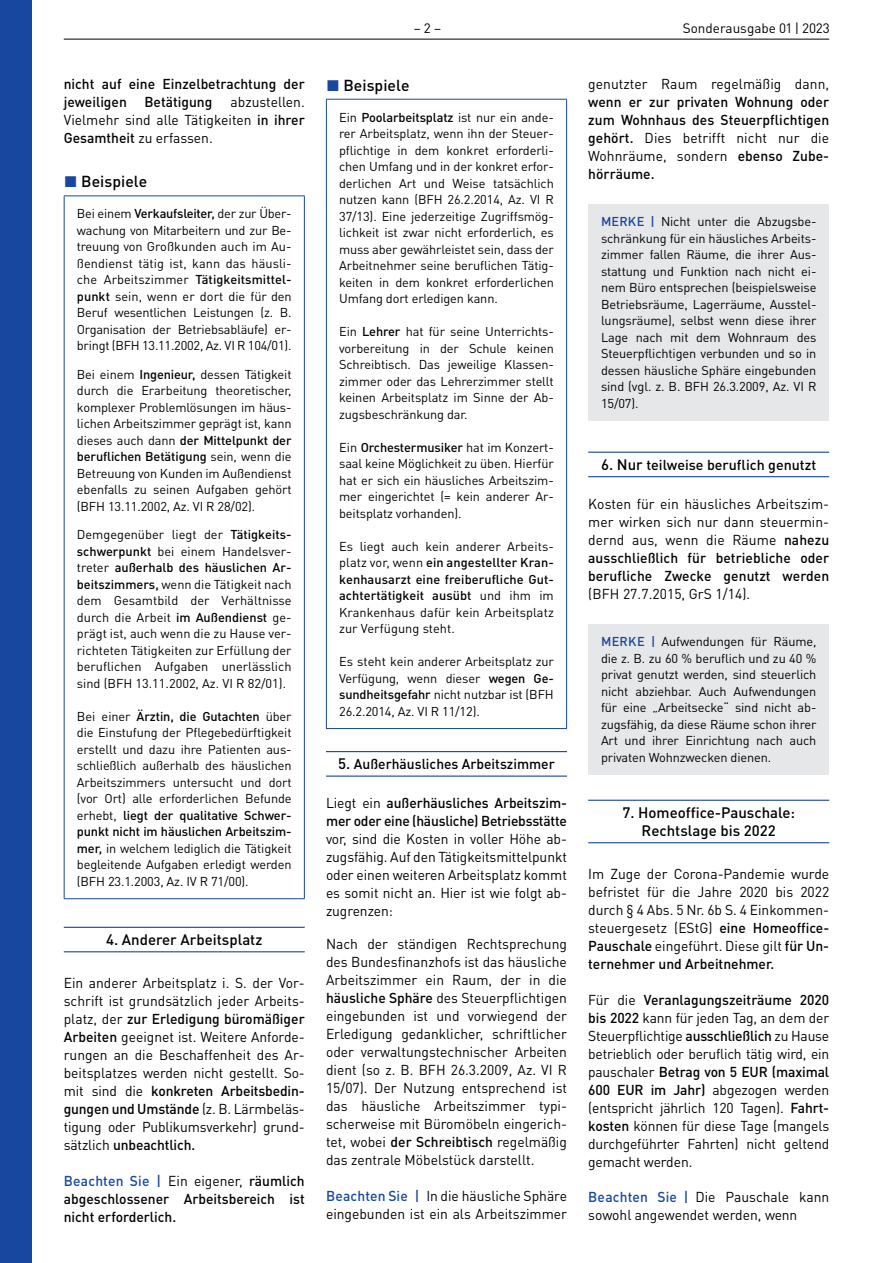
<style>
.page{position:relative;width:893px;height:1263px;background:#fff}
.page>*{position:absolute;margin:0;border:0;box-sizing:border-box;transform-origin:0 0}
.t1{font:500 15.75px "DIN Pro";letter-spacing:.005em;color:#000}
.t2{font:500 15px/18px "DIN Pro";color:#000;text-align:center}
.t3{font:14.25px/18px "DIN Pro";color:#000;text-align:justify}
.t4{font:500 14.25px/18px "DIN Pro";color:#000}
.t5{font:13.5px "DIN Pro";color:#000}
.t6{font:12.75px/16.5px "DIN Pro";letter-spacing:-.01em;color:#000;text-align:justify}
.s1{font-weight:500}
.s2{color:#17479e}
.s3{font-weight:400}
.s4{font-size:15px}
.s5{font-weight:500;color:#17479e}
</style>
<div class="page">
<hr style="left:64px;top:39px;width:765px;height:1px;background:#000">
<hr style="left:64px;top:927px;width:241px;height:1px;background:#17479e">
<hr style="left:64px;top:951px;width:241px;height:1px;background:#17479e">
<hr style="left:64px;top:195px;width:241px;height:1px;background:#17479e">
<hr style="left:64px;top:196px;width:1px;height:702px;background:#17479e">
<hr style="left:304px;top:196px;width:1px;height:702px;background:#17479e">
<hr style="left:64px;top:898px;width:241px;height:1px;background:#17479e">
<hr style="left:326px;top:751px;width:241px;height:1px;background:#17479e">
<hr style="left:326px;top:775px;width:241px;height:2px;background:#17479e">
<hr style="left:326px;top:99px;width:241px;height:1px;background:#17479e">
<hr style="left:326px;top:100px;width:1px;height:628px;background:#17479e">
<hr style="left:566px;top:100px;width:1px;height:628px;background:#17479e">
<hr style="left:326px;top:728px;width:241px;height:1px;background:#17479e">
<hr style="left:588px;top:452px;width:241px;height:1px;background:#17479e">
<hr style="left:588px;top:476px;width:241px;height:1px;background:#17479e">
<hr style="left:588px;top:800px;width:241px;height:1px;background:#17479e">
<hr style="left:588px;top:842px;width:241px;height:1px;background:#17479e">
<div style="left:588px;top:204px;width:241px;height:216px;background:#e6e7e8"></div>
<div style="left:588px;top:624px;width:241px;height:150px;background:#e6e7e8"></div>
<div style="left:0;top:0;width:32px;height:1263px;background:#17479e"></div>
<p class="t4" style="left:64px;top:74px;width:242px">nicht auf eine Einzelbetrachtung der jeweiligen Betätigung</p>
<p class="t3" style="left:64px;top:92px;width:242px;text-indent:167px">abzustellen.<br>Vielmehr sind alle Tätigkeiten <span class="s1">in ihrer Gesamtheit</span> zu erfassen.</p>
<p class="t1" style="left:64px;top:171px;width:85px"><span class="s2">◼</span> Beispiele</p>
<p class="t6" style="left:77px;top:205px;width:216px">Bei einem <span class="s1">Verkaufsleiter,</span> der zur Über&shy;wachung von Mitarbeitern und zur Be&shy;treuung von Großkunden auch im Au&shy;ßendienst tätig ist, kann das häusli&shy;che Arbeitszimmer <span class="s1">Tätigkeitsmittel&shy;punkt</span> sein, wenn er dort die für den Beruf wesentlichen Leistungen (z. B.<br>Organisation der Betriebsabläufe) er&shy;bringt (BFH 13.11.2002, Az. VI R 104/01).</p>
<p class="t6" style="left:77px;top:365px;width:216px">Bei einem <span class="s1">Ingenieur,</span> dessen Tätigkeit durch die Erarbeitung theoretischer, komplexer Problemlösungen im häus&shy;lichen Arbeitszimmer geprägt ist, kann dieses auch dann <span class="s1">der Mittelpunkt der beruflichen Betätigung</span> sein, wenn die Betreuung von Kunden im Außendienst ebenfalls zu seinen Aufgaben gehört (BFH 13.11.2002, Az. VI R 28/02).</p>
<p class="t6" style="left:77px;top:526px;width:216px">Demgegenüber liegt der <span class="s1">Tätigkeits&shy;schwerpunkt</span> bei einem Handelsver&shy;treter <span class="s1">außerhalb des häuslichen Ar&shy;beitszimmers,</span> wenn die Tätigkeit nach dem Gesamtbild der Verhältnisse durch die Arbeit <span class="s1">im Außendienst</span> ge&shy;prägt ist, auch wenn die zu Hause ver&shy;richteten Tätigkeiten zur Erfüllung der beruflichen Aufgaben unerlässlich sind (BFH 13.11.2002, Az. VI R 82/01).</p>
<p class="t6" style="left:77px;top:707px;width:216px">Bei einer <span class="s1">Ärztin, die Gutachten</span> über die Einstufung der Pflegebedürftigkeit erstellt und dazu ihre Patienten aus&shy;schließlich außerhalb des häuslichen Arbeitszimmers untersucht und dort (vor Ort) alle erforderlichen Befunde erhebt, <span class="s1">liegt der qualitative Schwer&shy;punkt nicht im häuslichen Arbeitszim&shy;mer,</span> in welchem lediglich die Tätigkeit begleitende Aufgaben erledigt werden (BFH 23.1.2003, Az. IV R 71/00).</p>
<p class="t2" style="left:106px;top:930px;width:158px">4. Anderer Arbeitsplatz</p>
<p class="t3" style="left:64px;top:974px;width:242px">Ein anderer Arbeitsplatz i. S. der Vor&shy;schrift ist grundsätzlich jeder Arbeits&shy;platz, der <span class="s1">zur Erledigung büromäßiger Arbeiten</span> geeignet ist. Weitere Anforde&shy;rungen an die Beschaffenheit des Ar&shy;beitsplatzes werden nicht gestellt. So&shy;mit sind die <span class="s1">konkreten Arbeitsbedin&shy;gungen und Umstände</span> (z. B. Lärmbeläs&shy;tigung oder Publikumsverkehr) grund&shy;sätzlich <span class="s1">unbeachtlich.</span></p>
<p class="t4" style="left:64px;top:1172px;width:242px;text-align:justify"><span class="s2">Beachten Sie |</span> <span class="s3">Ein eigener,</span> räumlich abgeschlossener Arbeitsbereich ist nicht erforderlich.</p>
<p class="t5" style="left:414px;top:19px;width:29px">– 2 –</p>
<p class="t5" style="left:683px;top:19px;width:148px">Sonderausgabe 01 | 2023</p>
<p class="t1" style="left:326px;top:74px;width:85px"><span class="s2">◼</span> Beispiele</p>
<p class="t6" style="left:339px;top:108px;width:216px">Ein <span class="s1">Poolarbeitsplatz</span> ist nur ein ande&shy;rer Arbeitsplatz, wenn ihn der Steuer&shy;pflichtige in dem konkret erforderli&shy;chen Umfang und in der konkret erfor&shy;derlichen Art und Weise tatsächlich nutzen kann (BFH 26.2.2014, Az. VI R 37/13). Eine jederzeitige Zugriffsmög&shy;lichkeit ist zwar nicht erforderlich, es muss aber gewährleistet sein, dass der Arbeitnehmer seine beruflichen Tätig&shy;keiten in dem konkret erforderlichen Umfang dort erledigen kann.</p>
<p class="t6" style="left:339px;top:323px;width:216px">Ein <span class="s1">Lehrer</span> hat für seine Unterrichts&shy;vorbereitung in der Schule keinen Schreibtisch. Das jeweilige Klassen&shy;zimmer oder das Lehrerzimmer stellt keinen Arbeitsplatz im Sinne der Ab&shy;zugsbeschränkung dar.</p>
<p class="t6" style="left:339px;top:438px;width:216px">Ein <span class="s1">Orchestermusiker</span> hat im Konzert&shy;saal keine Möglichkeit zu üben. Hierfür hat er sich ein häusliches Arbeitszim&shy;mer eingerichtet (= kein anderer Ar&shy;beitsplatz vorhanden).</p>
<p class="t6" style="left:339px;top:537px;width:216px">Es liegt auch kein anderer Arbeits&shy;platz vor, wenn <span class="s1">ein angestellter Kran&shy;kenhausarzt eine freiberufliche Gut&shy;achtertätigkeit ausübt</span> und ihm im Krankenhaus dafür kein Arbeitsplatz zur Verfügung steht.</p>
<p class="t6" style="left:339px;top:653px;width:216px">Es steht kein anderer Arbeitsplatz zur Verfügung, wenn dieser <span class="s1">wegen Ge&shy;sundheitsgefahr</span> nicht nutzbar ist (BFH 26.2.2014, Az. VI R 11/12).</p>
<p class="t4" style="left:338px;top:754px;width:218px"><span class="s4">5.</span> Außerhäusliches Arbeitszimmer</p>
<p class="t4" style="left:326px;top:793px;width:242px"><span class="s3">Liegt ein</span> außerhäusliches Arbeitszim&shy;mer oder eine (häusliche) Betriebsstätte</p>
<p class="t3" style="left:326px;top:829px;width:242px">vor, sind die Kosten in voller Höhe ab&shy;zugsfähig. Auf den Tätigkeitsmittelpunkt oder einen weiteren Arbeitsplatz kommt es somit nicht an. Hier ist wie folgt ab&shy;zugrenzen:</p>
<p class="t3" style="left:326px;top:934px;width:242px">Nach der ständigen Rechtsprechung des Bundesfinanzhofs ist das häusliche Arbeitszimmer ein Raum, der in die <span class="s1">häusliche Sphäre</span> des Steuerpflichtigen eingebunden ist und vorwiegend der Erledigung gedanklicher, schriftlicher oder verwaltungstechnischer Arbeiten dient (so z. B. BFH 26.3.2009, Az. VI R 15/07). Der Nutzung entsprechend ist das häusliche Arbeitszimmer typi&shy;scherweise mit Büromöbeln eingerich&shy;tet, wobei <span class="s1">der Schreibtisch</span> regelmäßig das zentrale Möbelstück darstellt.</p>
<p class="t3" style="left:326px;top:1186px;width:242px"><span class="s5">Beachten Sie |</span> In die häusliche Sphäre eingebunden ist ein als Arbeitszimmer</p>
<p class="t3" style="left:588px;top:74px;width:242px">genutzter Raum regelmäßig dann,</p>
<p class="t4" style="left:588px;top:92px;width:242px;text-align:justify">wenn er zur privaten Wohnung oder zum Wohnhaus des Steuerpflichtigen gehört. <span class="s3">Dies betrifft nicht nur die Wohnräume, sondern</span> ebenso Zube&shy;hörräume.</p>
<p class="t6" style="left:601px;top:213px;width:217px"><span class="s5">MERKE |</span> Nicht unter die Abzugsbe&shy;schränkung für ein häusliches Arbeits&shy;zimmer fallen Räume, die ihrer Aus&shy;stattung und Funktion nach nicht ei&shy;nem Büro entsprechen (beispielsweise Betriebsräume, Lagerräume, Ausstel&shy;lungsräume), selbst wenn diese ihrer Lage nach mit dem Wohnraum des Steuerpflichtigen verbunden und so in dessen häusliche Sphäre eingebunden sind (vgl. z. B. BFH 26.3.2009, Az. VI R 15/07).</p>
<p class="t4" style="left:601px;top:455px;width:217px"><span class="s4">6. Nur</span> teilweise beruflich genutzt</p>
<p class="t3" style="left:588px;top:494px;width:242px">Kosten für ein häusliches Arbeitszim&shy;mer wirken sich nur dann steuermin&shy;dernd aus, wenn die Räume <span class="s1">nahezu ausschließlich für betriebliche oder berufliche Zwecke genutzt werden</span></p>
<p class="t3" style="left:588px;top:584px;width:163px">(BFH 27.7.2015, GrS 1/14).</p>
<p class="t6" style="left:601px;top:633px;width:217px"><span class="s5">MERKE |</span> Aufwendungen für Räume, die z. B. zu 60 % beruflich und zu 40 % privat genutzt werden, sind steuerlich nicht abziehbar. Auch Aufwendungen für eine „Arbeitsecke“ sind nicht ab&shy;zugsfähig, da diese Räume schon ihrer Art und ihrer Einrichtung nach auch privaten Wohnzwecken dienen.</p>
<p class="t2" style="left:622px;top:803px;width:174px">7. Homeoffice-Pauschale:<br>Rechtslage bis 2022</p>
<p class="t3" style="left:588px;top:864px;width:242px">Im Zuge der Corona-Pandemie wurde befristet für die Jahre 2020 bis 2022 durch § 4 Abs. 5 Nr. 6b S. 4 Einkommen&shy;steuergesetz (EStG) <span class="s1">eine Homeoffice-Pauschale</span> eingeführt. Diese gilt <span class="s1">für Un&shy;ternehmer und Arbeitnehmer.</span></p>
<p class="t3" style="left:588px;top:990px;width:242px">Für die <span class="s1">Veranlagungszeiträume 2020 bis 2022</span> kann für jeden Tag, an dem der Steuerpflichtige <span class="s1">ausschließlich</span> zu Hause betrieblich oder beruflich tätig wird, ein pauschaler <span class="s1">Betrag von 5 EUR (maximal 600 EUR im Jahr)</span> abgezogen werden (entspricht jährlich 120 Tagen). <span class="s1">Fahrt&shy;kosten</span> können für diese Tage (mangels durchgeführter Fahrten) nicht geltend gemacht werden.</p>
<p class="t3" style="left:588px;top:1187px;width:242px"><span class="s5">Beachten Sie |</span> Die Pauschale kann sowohl angewendet werden, wenn</p>
</div>
